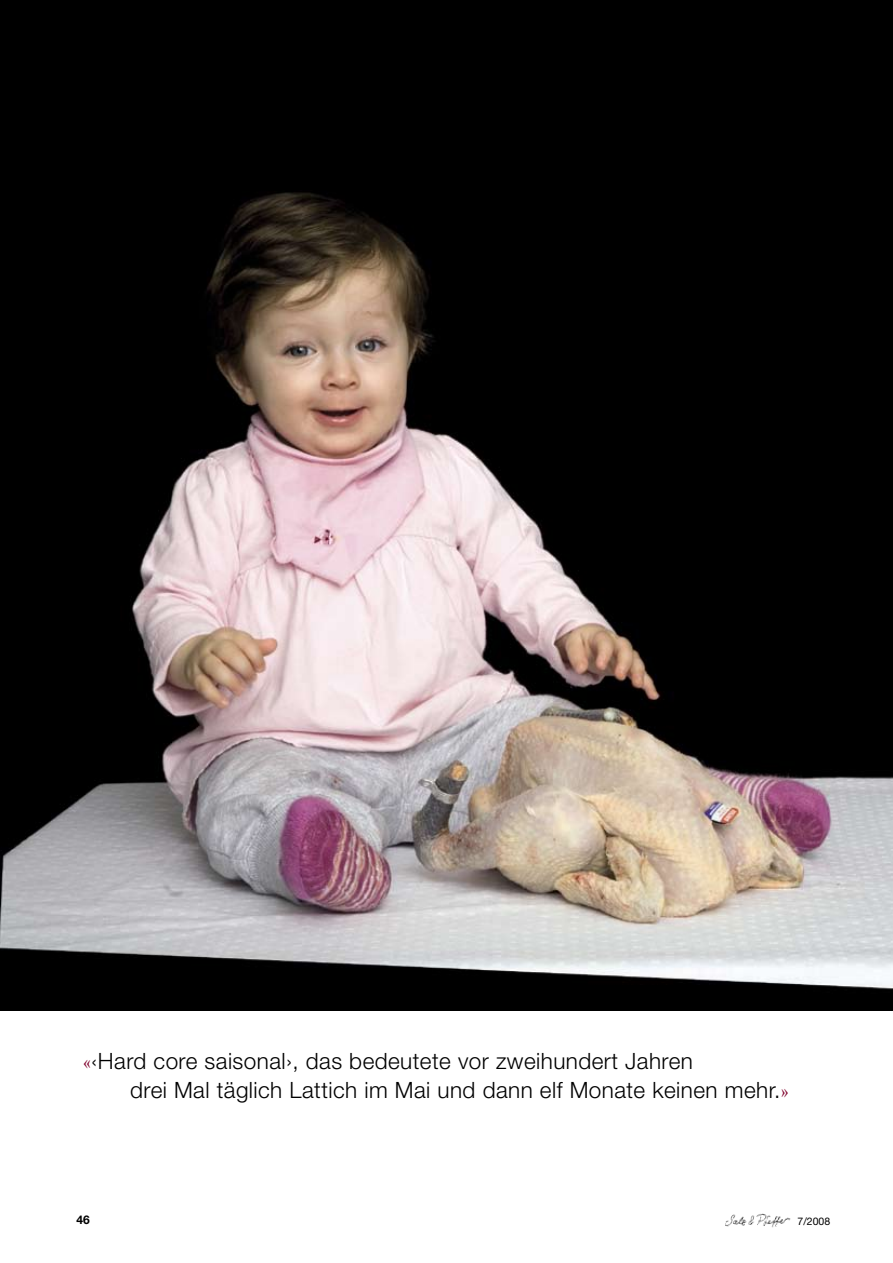
<style>
.page{position:relative;width:893px;height:1263px;background:#fff}
.page>*{position:absolute;margin:0;border:0;box-sizing:border-box;transform-origin:0 0}
.t1{font:300 22.5px/28.5px "Helvetica Neue";letter-spacing:.02em;color:#000}
.t2{font:700 12px "Helvetica Neue";color:#000}
.t3{font:10.5px "Helvetica Neue";color:#000}
.s1{font-family:"Bembo";font-weight:400;color:#80002c}
</style>
<div class="page">
<img style="left:725px;top:1213px;width:66px;height:15px">
<img style="left:0;top:0;width:893px;height:1011px">
<p class="t1" style="left:130px;top:1046px;width:660px;text-indent:-47px"><span class="s1">«</span>‹Hard core saisonal›, das bedeutete vor zweihundert Jahren<br>drei Mal täglich Lattich im Mai und dann elf Monate keinen mehr.<span class="s1">»</span></p>
<p class="t2" style="left:77px;top:1212px;width:15px">46</p>
<p class="t3" style="left:797px;top:1215px;width:34px">7/2008</p>
</div>
